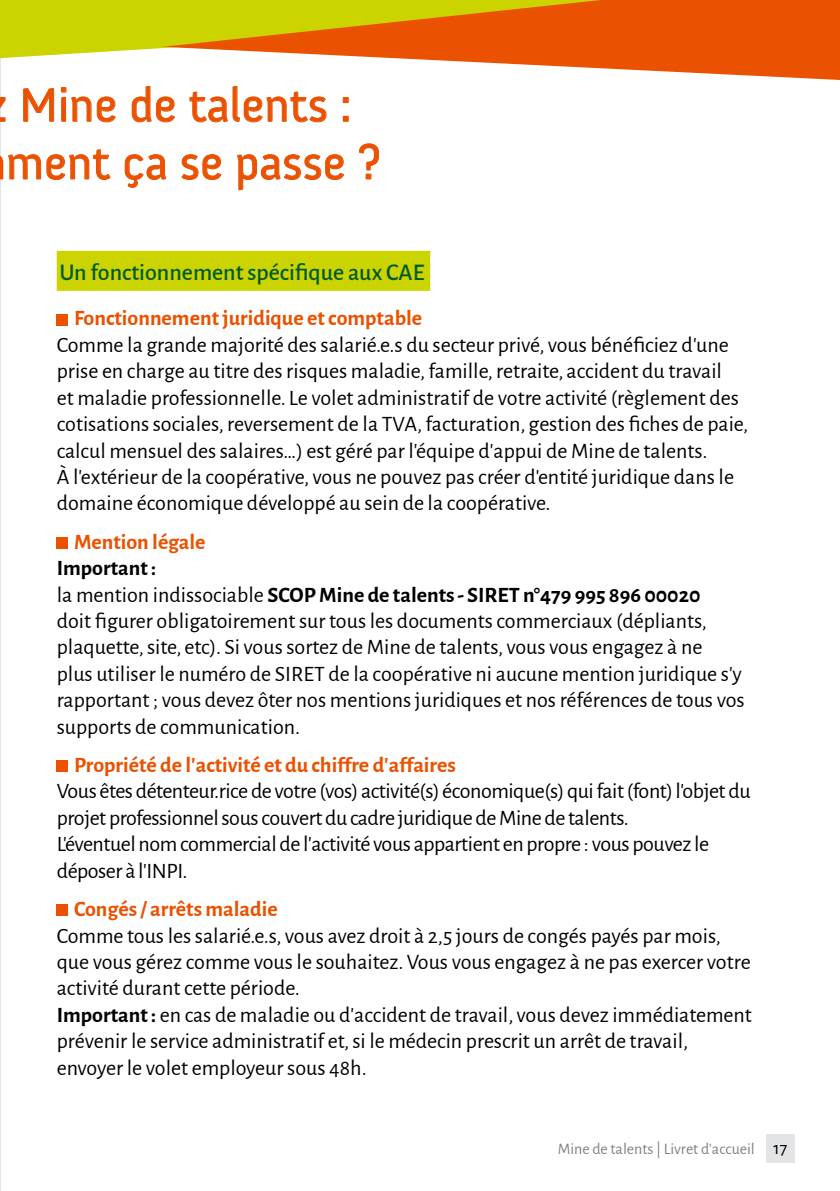
<style>
.page{position:relative;width:840px;height:1191px;background:#fff}
.page>*{position:absolute;margin:0;border:0;box-sizing:border-box;transform-origin:0 0}
.t1{font:48px/57.6px "Anivers";color:#ea5100}
.t2{font:500 24px "Alegreya Sans";color:#005a27}
.t3{font:22px/26.4px "Alegreya Sans";color:#000}
.t4{font:22px/26.4px "Alegreya Sans";letter-spacing:-.02em;color:#000}
.t5{font:700 22px "Alegreya Sans";color:#ea5100}
.t6{font:16px "Alegreya Sans";color:#818084}
.s1{font-weight:700}
.s2{font-size:18px;color:#000}
</style>
<div class="page">
<div style="left:765px;top:1134px;width:29px;height:28px;background:#e3e4e6"></div>
<hr style="left:0;top:0;width:1px;height:1191px;background:#e3e4e6">
<svg style="left:0;top:0;width:163px;height:58px;background:#cfd715"></svg>
<svg style="left:163px;top:0;width:676px;height:80px;fill:#ea5100"></svg>
<svg style="left:0;top:97px;width:5px;height:25px"></svg>
<svg style="left:23px;top:88px;width:31px;height:34px"></svg>
<svg style="left:61px;top:87px;width:30px;height:35px"></svg>
<svg style="left:97px;top:97px;width:18px;height:25px"></svg>
<svg style="left:132px;top:86px;width:43px;height:36px"></svg>
<svg style="left:189px;top:86px;width:137px;height:36px"></svg>
<svg style="left:342px;top:97px;width:6px;height:25px"></svg>
<svg style="left:0;top:149px;width:110px;height:31px"></svg>
<svg style="left:125px;top:154px;width:41px;height:34px"></svg>
<svg style="left:181px;top:154px;width:40px;height:26px"></svg>
<svg style="left:237px;top:154px;width:107px;height:36px"></svg>
<svg style="left:359px;top:143px;width:19px;height:36px"></svg>
<div style="left:57px;top:314px;width:11px;height:11px;background:#ea5100"></div>
<div style="left:57px;top:537px;width:11px;height:12px;background:#ea5100"></div>
<div style="left:57px;top:760px;width:11px;height:12px;background:#ea5100"></div>
<div style="left:57px;top:904px;width:11px;height:12px;background:#ea5100"></div>
<div style="left:57px;top:251px;width:373px;height:40px;background:#cbd400"></div>
<h1 class="t1" style="left:6px;top:77px;width:376px">Mine de talents : ment ça se passe ?</h1>
<p class="t2" style="left:60px;top:255px;width:366px">Un fonctionnement spécifique aux CAE</p>
<p class="t5" style="left:74px;top:302px;width:349px">Fonctionnement juridique et comptable</p>
<p class="t3" style="left:57px;top:330px;width:692px">Comme la grande majorité des salarié.e.s du secteur privé, vous bénéficiez d’une prise en charge au titre des risques maladie, famille, retraite, accident du travail<br>et maladie professionnelle. Le volet administratif de votre activité (règlement des cotisations sociales, reversement de la TVA, facturation, gestion des fiches de paie, calcul mensuel des salaires…) est géré par l’équipe d’appui de Mine de talents.<br>À l’extérieur de la coopérative, vous ne pouvez pas créer d’entité juridique dans le domaine économique développé au sein de la coopérative.</p>
<p class="t5" style="left:74px;top:525px;width:133px">Mention légale</p>
<p class="t3" style="left:57px;top:554px;width:689px"><span class="s1">Important :<br></span>la mention indissociable <span class="s1">SCOP Mine de talents - SIRET n°479 995 896 00020<br></span>doit figurer obligatoirement sur tous les documents commerciaux (dépliants, plaquette, site, etc). Si vous sortez de Mine de talents, vous vous engagez à ne<br>plus utiliser le numéro de SIRET de la coopérative ni aucune mention juridique s’y rapportant ; vous devez ôter nos mentions juridiques et nos références de tous vos supports de communication.</p>
<p class="t5" style="left:74px;top:749px;width:383px">Propriété de l’activité et du chiffre d’affaires</p>
<p class="t4" style="left:57px;top:777px;width:695px">Vous êtes détenteur.rice de votre (vos) activité(s) économique(s) qui fait (font) l’objet du projet professionnel sous couvert du cadre juridique de Mine de talents.<br>L’éventuel nom commercial de l’activité vous appartient en propre : vous pouvez le déposer à l’INPI.</p>
<p class="t5" style="left:74px;top:893px;width:205px">Congés / arrêts maladie</p>
<p class="t3" style="left:57px;top:921px;width:696px">Comme tous les salarié.e.s, vous avez droit à 2,5 jours de congés payés par mois, que vous gérez comme vous le souhaitez. Vous vous engagez à ne pas exercer votre activité durant cette période.<br><span class="s1">Important :</span> en cas de maladie ou d’accident de travail, vous devez immédiatement prévenir le service administratif et, si le médecin prescrit un arrêt de travail, envoyer le volet employeur sous 48h.</p>
<p class="t6" style="left:557px;top:1138px;width:231px">Mine de talents | Livret d’accueil <span class="s2">17</span></p>
</div>
